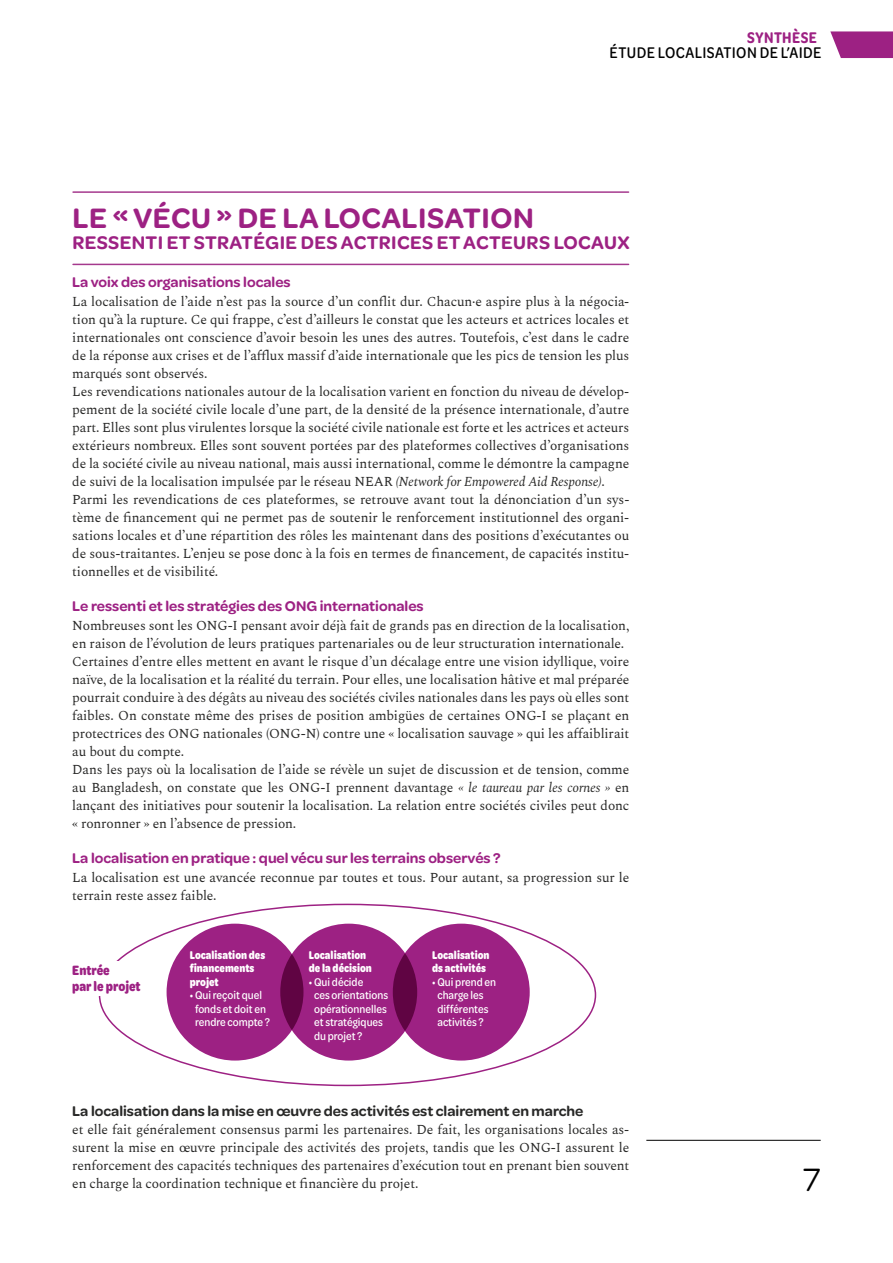
<style>
.page{position:relative;width:893px;height:1263px;background:#fff}
.page>*{position:absolute;margin:0;border:0;box-sizing:border-box;transform-origin:0 0}
.t1{font:34.5px "Omnes";color:#000}
.t2{font:600 30px "Omnes";letter-spacing:.02em;color:#9d2183}
.t3{font:600 19.5px "Omnes";letter-spacing:.02em;color:#9d2183}
.t4{font:500 16.5px "Omnes Cond";letter-spacing:.025em;color:#000}
.t5{font:600 16.5px "Omnes Cond";letter-spacing:.03em;color:#9d2183}
.t6{font:600 15px "Omnes";color:#9d2183}
.t7{font:600 15px "Omnes";color:#282827}
.t8{font:700 14.4px/16.2px "Omnes Cond";color:#9d2183}
.t9{font:13.5px/18px "Spectral";letter-spacing:-.01em;color:#282827}
.t10{font:500 12px/13.5px "Omnes Cond";color:#fff}
.t11{font:700 12px/13.5px "Omnes Cond";color:#fff}
.s1{font-style:italic}
</style>
<div class="page">
<hr style="left:646px;top:1140px;width:175px;height:1px;background:#000">
<svg style="left:830px;top:31px;width:63px;height:27px;background:#a7388f"></svg>
<hr style="left:73px;top:191px;width:556px;height:2px;background:#a5398d">
<hr style="left:73px;top:264px;width:556px;height:1px;background:#a5398d">
<div style="left:167px;top:924px;width:136px;height:136px;background:#9d2183;border-radius:50%"></div>
<div style="left:280px;top:924px;width:137px;height:136px;background:#9d2183;border-radius:50%"></div>
<div style="left:393px;top:924px;width:137px;height:136px;background:#9d2183;border-radius:50%"></div>
<p class="t5" style="left:747px;top:26px;width:71px">SYNTHÈSE</p>
<p class="t4" style="left:609px;top:41px;width:214px">ÉTUDE LOCALISATION DE L’AIDE</p>
<h2 class="t2" style="left:73px;top:197px;width:463px">LE « VÉCU » DE LA LOCALISATION</h2>
<h3 class="t3" style="left:72px;top:228px;width:559px">RESSENTI ET STRATÉGIE DES ACTRICES ET ACTEURS LOCAUX</h3>
<p class="t6" style="left:72px;top:271px;width:220px">La voix des organisations locales</p>
<p class="t9" style="left:72px;top:292px;width:559px">La localisation de l’aide n’est pas la source d’un conflit dur. Chacun·e aspire plus à la négocia&shy;tion qu’à la rupture. Ce qui frappe, c’est d’ailleurs le constat que les acteurs et actrices locales et internationales ont conscience d’avoir besoin les unes des autres. Toutefois, c’est dans le cadre de la réponse aux crises et de l’afflux massif d’aide internationale que les pics de tension les plus marqués sont observés.<br>Les revendications nationales autour de la localisation varient en fonction du niveau de dévelop&shy;pement de la société civile locale d’une part, de la densité de la présence internationale, d’autre part. Elles sont plus virulentes lorsque la société civile nationale est forte et les actrices et acteurs extérieurs nombreux. Elles sont souvent portées par des plateformes collectives d’organisations de la société civile au niveau national, mais aussi international, comme le démontre la campagne de suivi de la localisation impulsée par le réseau NEAR <span class="s1">(Network for Empowered Aid Response)</span>.<br>Parmi les revendications de ces plateformes, se retrouve avant tout la dénonciation d’un sys&shy;tème de financement qui ne permet pas de soutenir le renforcement institutionnel des organi&shy;sations locales et d’une répartition des rôles les maintenant dans des positions d’exécutantes ou de sous-traitantes. L’enjeu se pose donc à la fois en termes de financement, de capacités institu&shy;tionnelles et de visibilité.</p>
<p class="t6" style="left:72px;top:595px;width:353px">Le ressenti et les stratégies des ONG internationales</p>
<p class="t9" style="left:72px;top:616px;width:559px">Nombreuses sont les ONG-I pensant avoir déjà fait de grands pas en direction de la localisation, en raison de l’évolution de leurs pratiques partenariales ou de leur structuration internationale.<br>Certaines d’entre elles mettent en avant le risque d’un décalage entre une vision idyllique, voire naïve, de la localisation et la réalité du terrain. Pour elles, une localisation hâtive et mal préparée pourrait conduire à des dégâts au niveau des sociétés civiles nationales dans les pays où elles sont faibles. On constate même des prises de position ambigües de certaines ONG-I se plaçant en protectrices des ONG nationales (ONG-N) contre une « localisation sauvage » qui les affaiblirait au bout du compte.<br>Dans les pays où la localisation de l’aide se révèle un sujet de discussion et de tension, comme au Bangladesh, on constate que les ONG-I prennent davantage <span class="s1">« le taureau par les cornes »</span> en lançant des initiatives pour soutenir la localisation. La relation entre sociétés civiles peut donc « ronronner » en l’absence de pression.</p>
<p class="t6" style="left:72px;top:847px;width:430px">La localisation en pratique : quel vécu sur les terrains observés ?</p>
<p class="t9" style="left:72px;top:868px;width:558px">La localisation est une avancée reconnue par toutes et tous. Pour autant, sa progression sur le terrain reste assez faible.</p>
<p class="t8" style="left:72px;top:961px;width:70px">Entrée<br>par le projet</p>
<p class="t11" style="left:190px;top:947px;width:77px">Localisation des financements projet</p>
<p class="t10" style="left:195px;top:988px;width:77px;text-indent:-5px">• Qui reçoit quel fonds et doit en rendre compte ?</p>
<p class="t11" style="left:309px;top:947px;width:65px">Localisation de la décision</p>
<p class="t10" style="left:314px;top:974px;width:76px;text-indent:-5px">• Qui décide<br>ces orientations opérationnelles et stratégiques du projet ?</p>
<p class="t11" style="left:432px;top:947px;width:59px">Localisation ds activités</p>
<p class="t10" style="left:437px;top:974px;width:60px;text-indent:-5px">• Qui prend en charge les différentes activités ?</p>
<p class="t7" style="left:72px;top:1101px;width:513px">La localisation dans la mise en œuvre des activités est clairement en marche</p>
<p class="t9" style="left:72px;top:1120px;width:559px;text-align:justify">et elle fait généralement consensus parmi les partenaires. De fait, les organisations locales as&shy;surent la mise en œuvre principale des activités des projets, tandis que les ONG-I assurent le renforcement des capacités techniques des partenaires d’exécution tout en prenant bien souvent en charge la coordination technique et financière du projet.</p>
<h1 class="t1" style="left:803px;top:1156px;width:19px">7</h1>
</div>
